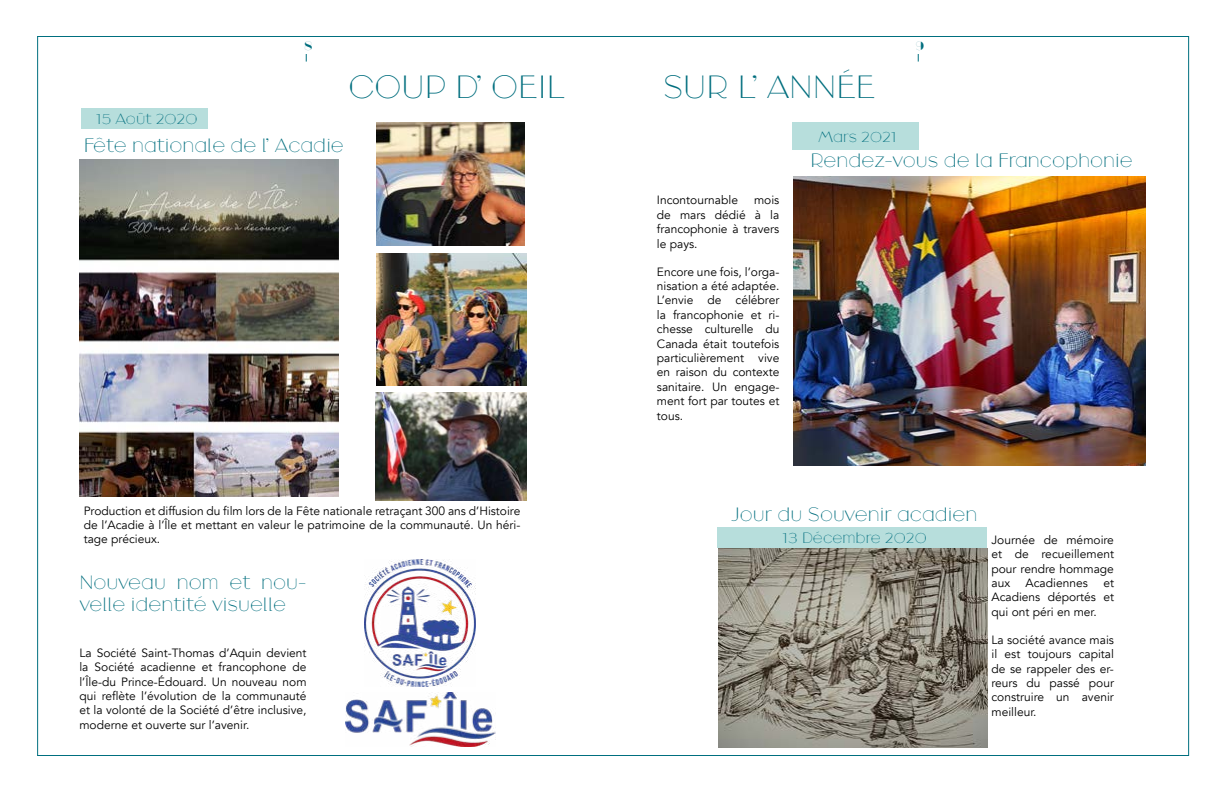
<style>
.page{position:relative;width:1224px;height:792px;background:#fff}
.page>*{position:absolute;margin:0;border:0;box-sizing:border-box;transform-origin:0 0}
.t1{font:30px "Broadacre Thin 1";color:#006e7e}
.t2{font:18px/21.6px "Broadacre Thin 1";color:#006e7e}
.t3{font:14px "Broadacre Thin 1";color:#006e7e}
.t4{font:12px/14.4px "Avenir";color:#000;text-align:justify}
.t5{font:12px "Broadacre Hairline 3";color:#006e7e}
</style>
<div class="page">
<img style="left:793px;top:176px;width:353px;height:289px">
<div style="left:792px;top:122px;width:126px;height:28px;background:#b7dedc"></div>
<div style="left:81px;top:108px;width:126px;height:21px;background:#b7dedc"></div>
<div style="left:718px;top:527px;width:269px;height:21px;background:#b7dedc"></div>
<img style="left:79px;top:160px;width:259px;height:336px">
<img style="left:365px;top:559px;width:110px;height:128px">
<img style="left:377px;top:122px;width:148px;height:124px">
<img style="left:377px;top:253px;width:149px;height:132px">
<img style="left:376px;top:392px;width:150px;height:108px">
<img style="left:718px;top:548px;width:269px;height:200px">
<img style="left:345px;top:692px;width:150px;height:54px">
<p class="t5" style="left:304px;top:38px;width:11px">8</p>
<p class="t5" style="left:916px;top:38px;width:10px">9</p>
<h1 class="t1" style="left:349px;top:69px;width:218px">COUP D’ OEIL</h1>
<h1 class="t1" style="left:663px;top:69px;width:214px">SUR L’ ANNÉE</h1>
<h2 class="t2" style="left:84px;top:134px;width:262px">Fête nationale de l’ Acadie</h2>
<h2 class="t2" style="left:810px;top:149px;width:324px">Rendez-vous de la Francophonie</h2>
<p class="t3" style="left:96px;top:111px;width:103px">15 Août 2020</p>
<p class="t3" style="left:819px;top:128px;width:80px">Mars 2021</p>
<p class="t4" style="left:84px;top:504px;width:438px">Production et diffusion du film lors de la Fête nationale retraçant 300 ans d’Histoire de l’Acadie à l’Île et mettant en valeur le patrimoine de la communauté. Un héri&shy;tage précieux.</p>
<h2 class="t2" style="left:79px;top:572px;width:229px">Nouveau nom et nou&shy;velle identité visuelle</h2>
<p class="t4" style="left:79px;top:646px;width:229px">La Société Saint-Thomas d’Aquin devient la Société acadienne et francophone de l’Île-du Prince-Édouard. Un nouveau nom qui reflète l’évolution de la communauté et la volonté de la Société d’être inclusive, moderne et ouverte sur l’avenir.</p>
<p class="t4" style="left:657px;top:193px;width:83px">Incontournable</p>
<p class="t4" style="left:657px;top:193px;width:124px;text-indent:97px">mois de mars dédié à la francophonie à travers le pays.</p>
<p class="t4" style="left:657px;top:264px;width:124px">Encore une fois, l’orga&shy;nisation a été adaptée.<br>L’envie de célébrer la francophonie et ri&shy;chesse culturelle du Canada était toutefois particulièrement vive en raison du contexte sanitaire. Un engage&shy;ment fort par toutes et tous.</p>
<h2 class="t2" style="left:731px;top:503px;width:248px">Jour du Souvenir acadien</h2>
<p class="t3" style="left:782px;top:530px;width:146px">13 Décembre 2020</p>
<p class="t4" style="left:992px;top:533px;width:124px">Journée de mémoire et de recueillement pour rendre hommage aux</p>
<p class="t4" style="left:1026px;top:576px;width:64px">Acadiennes</p>
<p class="t4" style="left:992px;top:576px;width:124px;text-indent:112px">et Acadiens déportés et qui ont péri en mer.</p>
<p class="t4" style="left:992px;top:633px;width:124px">La société avance mais il est toujours capital de se rappeler des er&shy;reurs du passé pour construire un avenir meilleur.</p>
</div>
